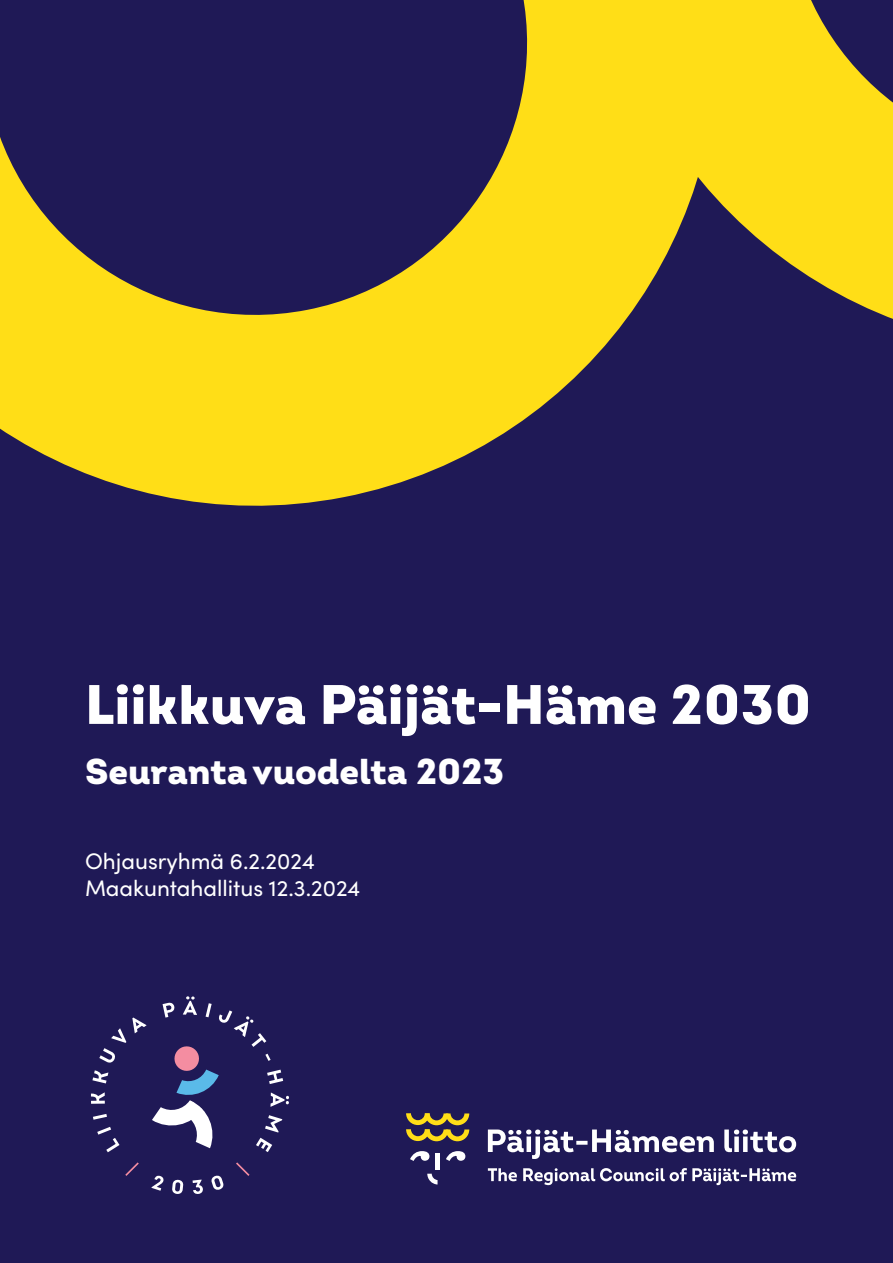
<style>
.page{position:relative;width:893px;height:1263px;background:#1f1956}
.page>*{position:absolute;margin:0;border:0;box-sizing:border-box;transform-origin:0 0}
.t1{font:900 55.5px "Intro";color:#fff}
.t2{font:900 36px "Intro";color:#fff}
.t3{font:22.5px "Sofia Pro";color:#fff}
</style>
<div class="page">
<hr style="left:436px;top:1153px;width:4px;height:16px;background:#fff">
<svg style="left:427px;top:1174px;width:11px;height:10px"></svg>
<svg style="left:446px;top:1151px;width:19px;height:10px"></svg>
<svg style="left:410px;top:1151px;width:19px;height:10px"></svg>
<svg style="left:406px;top:1113px;width:63px;height:28px"></svg>
<svg style="left:488px;top:1168px;width:308px;height:17px"></svg>
<svg style="left:488px;top:1129px;width:308px;height:30px"></svg>
<svg style="left:0;top:0;width:604px;height:506px"></svg>
<svg style="left:604px;top:0;width:289px;height:347px;fill:#ffde17"></svg>
<svg style="left:151px;top:1175px;width:13px;height:16px"></svg>
<svg style="left:172px;top:1179px;width:11px;height:15px"></svg>
<svg style="left:193px;top:1179px;width:10px;height:15px"></svg>
<svg style="left:211px;top:1175px;width:13px;height:15px"></svg>
<svg style="left:97px;top:1127px;width:22px;height:25px"></svg>
<svg style="left:93px;top:1114px;width:14px;height:6px"></svg>
<svg style="left:91px;top:1092px;width:14px;height:12px"></svg>
<svg style="left:92px;top:1070px;width:16px;height:13px"></svg>
<svg style="left:99px;top:1028px;width:27px;height:35px"></svg>
<svg style="left:132px;top:996px;width:157px;height:156px"></svg>
<svg style="left:125px;top:1162px;width:14px;height:14px"></svg>
<svg style="left:236px;top:1162px;width:14px;height:14px"></svg>
<h1 class="t1" style="left:85px;top:669px;width:728px">Liikkuva Päijät-Häme 2030</h1>
<h1 class="t2" style="left:85px;top:748px;width:421px">Seuranta vuodelta 2023</h1>
<h1 class="t3" style="left:85px;top:844px;width:231px">Ohjausryhmä 6.2.2024</h1>
<h1 class="t3" style="left:85px;top:871px;width:277px">Maakuntahallitus 12.3.2024</h1>
</div>
